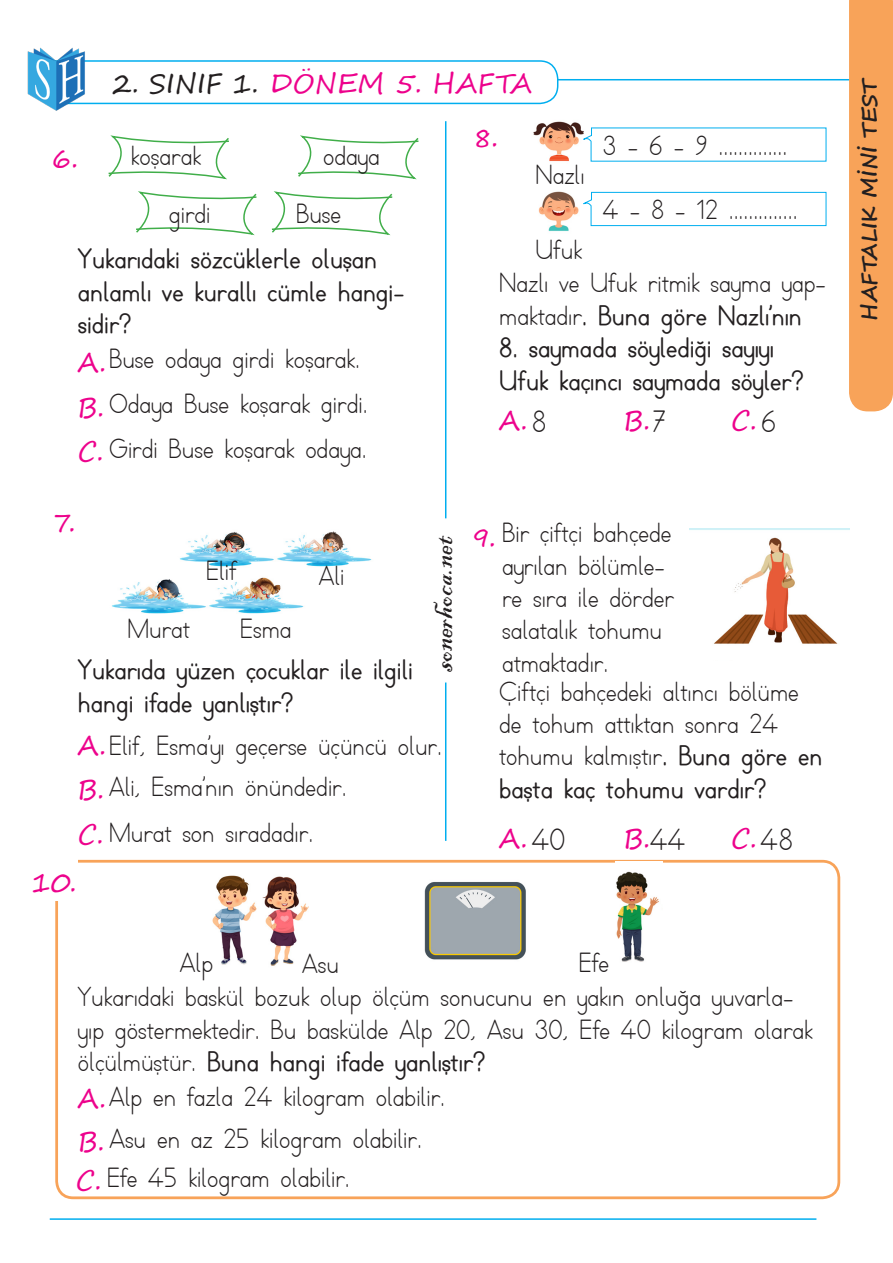
<style>
.page{position:relative;width:893px;height:1263px;background:#fff}
.page>*{position:absolute;margin:0;border:0;box-sizing:border-box;transform-origin:0 0}
.t1{font:31.5px "Blackadder ITC";color:#231f20}
.t2{font:30px "TTKB Dik Temel Abece";color:#231f20}
.t3{font:27px/32.4px "TTKB Dik Temel Abece";color:#231f20}
.t4{font:700 27px/32.4px "TTKB Dik Temel Abece";color:#231f20}
.t5{font:27px "Segoe Print";color:#ed028c}
.t6{font:27px "Segoe Script";color:#ed028c}
.t7{font:700 21px "Segoe Script";color:#231f20}
.s1{color:#231f20}
.s2{font-family:"Segoe Print";color:#ed028c}
.s3{font-weight:700}
</style>
<div class="page">
<hr style="left:80px;top:79px;width:776px;height:1px;background:#00aeef">
<div style="left:35px;top:61px;width:523px;height:42px;background:#fff;border-radius:18px"></div>
<div style="left:34px;top:60px;width:524px;height:44px;border:2px solid #00aeef;border-radius:18px"></div>
<div style="left:849px;top:0;width:44px;height:411px;background:#f8a359"></div>
<img style="left:27px;top:47px;width:82px;height:64px">
<hr style="left:50px;top:1218px;width:766px;height:2px;background:#00aeef">
<div style="left:55px;top:860px;width:785px;height:339px;border:3px solid #f8a359;border-radius:17px"></div>
<div style="left:21px;top:851px;width:57px;height:50px;background:#fff"></div>
<hr style="left:445px;top:121px;width:1px;height:720px;background:#00aeef">
<div style="left:428px;top:518px;width:40px;height:164px;background:#fff"></div>
<img style="left:180px;top:531px;width:192px;height:36px">
<img style="left:112px;top:577px;width:192px;height:37px">
<img style="left:533px;top:121px;width:48px;height:40px">
<img style="left:538px;top:191px;width:41px;height:40px">
<svg style="left:579px;top:127px;width:248px;height:35px"></svg>
<svg style="left:583px;top:192px;width:244px;height:34px"></svg>
<img style="left:690px;top:529px;width:159px;height:115px">
<img style="left:424px;top:882px;width:102px;height:78px">
<img style="left:202px;top:863px;width:115px;height:103px">
<img style="left:616px;top:861px;width:47px;height:101px">
<svg style="left:108px;top:137px;width:121px;height:43px"></svg>
<svg style="left:298px;top:137px;width:121px;height:43px"></svg>
<svg style="left:136px;top:192px;width:121px;height:44px"></svg>
<svg style="left:271px;top:192px;width:122px;height:43px"></svg>
<p class="t5" style="left:52px;top:134px;width:28px">6.</p>
<p class="t6" style="left:112px;top:62px;width:421px"><span class="s1">2. SINIF 1.</span> DÖNEM 5. HAFTA</p>
<p class="t3" style="left:131px;top:140px;width:72px">koşarak</p>
<p class="t3" style="left:323px;top:140px;width:58px">odaya</p>
<p class="t3" style="left:296px;top:198px;width:47px">Buse</p>
<p class="t3" style="left:169px;top:198px;width:43px">girdi</p>
<p class="t5" style="left:473px;top:113px;width:27px">8.</p>
<p class="t3" style="left:535px;top:159px;width:51px">Nazlı</p>
<p class="t3" style="left:603px;top:130px;width:186px">3 - 6 - 9 ..............</p>
<p class="t3" style="left:603px;top:195px;width:196px">4 - 8 - 12 ..............</p>
<p class="t4" style="left:78px;top:244px;width:328px">Yukarıdaki sözcüklerle oluşan anlamlı ve kurallı cümle hangi&shy;sidir?</p>
<p class="t3" style="left:109px;top:343px;width:253px">Buse odaya girdi koşarak.</p>
<p class="t5" style="left:78px;top:338px;width:30px">A.</p>
<p class="t3" style="left:109px;top:389px;width:260px">Odaya Buse koşarak girdi.</p>
<p class="t5" style="left:78px;top:383px;width:28px">B.</p>
<p class="t5" style="left:78px;top:427px;width:27px">C.</p>
<p class="t3" style="left:109px;top:433px;width:259px">Girdi Buse koşarak odaya.</p>
<p class="t5" style="left:52px;top:499px;width:26px">7.</p>
<p class="t3" style="left:128px;top:613px;width:64px">Murat</p>
<p class="t3" style="left:206px;top:556px;width:32px">Elif</p>
<p class="t3" style="left:240px;top:613px;width:53px">Esma</p>
<p class="t3" style="left:319px;top:560px;width:27px">Ali</p>
<p class="t4" style="left:78px;top:654px;width:336px">Yukarıda yüzen çocuklar ile ilgili hangi ifade yanlıştır?</p>
<p class="t1" style="left:424px;top:672px;width:137px;rotate:-90deg">sonerhoca.net</p>
<p class="t3" style="left:78px;top:730px;width:366px"><span class="s2">A.</span>Elif, Esma’yı geçerse üçüncü olur.</p>
<p class="t3" style="left:109px;top:771px;width:239px">Ali, Esma’nın önündedir.</p>
<p class="t5" style="left:78px;top:766px;width:28px">B.</p>
<p class="t5" style="left:78px;top:810px;width:27px">C.</p>
<p class="t3" style="left:109px;top:817px;width:206px">Murat son sıradadır.</p>
<p class="t5" style="left:31px;top:858px;width:47px">10.</p>
<p class="t3" style="left:535px;top:234px;width:48px">Ufuk</p>
<p class="t3" style="left:499px;top:268px;width:328px">Nazlı ve Ufuk ritmik sayma yap&shy;maktadır<span class="s3">. Buna göre Nazlı’nın</span></p>
<p class="t4" style="left:499px;top:332px;width:306px">8. saymada söylediği sayıyı<br>Ufuk kaçıncı saymada söyler?</p>
<p class="t5" style="left:499px;top:396px;width:30px">A.</p>
<p class="t2" style="left:532px;top:404px;width:16px">8</p>
<p class="t5" style="left:624px;top:396px;width:28px">B.</p>
<p class="t2" style="left:653px;top:404px;width:15px">7</p>
<p class="t5" style="left:731px;top:396px;width:27px">C.</p>
<p class="t2" style="left:761px;top:404px;width:17px">6</p>
<p class="t5" style="left:471px;top:513px;width:26px">9.</p>
<p class="t3" style="left:502px;top:517px;width:173px">Bir çiftçi bahçede ayrılan bölümle&shy;re sıra ile dörder salatalık tohumu atmaktadır.</p>
<p class="t3" style="left:499px;top:676px;width:325px">Çiftçi bahçedeki altıncı bölüme de tohum attıktan sonra 24 tohumu kalmıştır<span class="s3">. Buna göre en başta kaç tohumu vardır?</span></p>
<p class="t5" style="left:499px;top:814px;width:30px">A.</p>
<p class="t2" style="left:532px;top:821px;width:35px">40</p>
<p class="t5" style="left:624px;top:814px;width:28px">B.</p>
<p class="t2" style="left:650px;top:821px;width:37px">44</p>
<p class="t5" style="left:731px;top:814px;width:27px">C.</p>
<p class="t2" style="left:761px;top:821px;width:34px">48</p>
<p class="t3" style="left:180px;top:947px;width:35px">Alp</p>
<p class="t3" style="left:302px;top:948px;width:38px">Asu</p>
<p class="t3" style="left:579px;top:947px;width:32px">Efe</p>
<p class="t3" style="left:78px;top:982px;width:736px">Yukarıdaki baskül bozuk olup ölçüm sonucunu en yakın onluğa yuvarla&shy;yıp göstermektedir. Bu baskülde Alp 20, Asu 30, Efe 40 kilogram olarak ölçülmüştür. <span class="s3">Buna hangi ifade yanlıştır?</span></p>
<p class="t3" style="left:109px;top:1081px;width:337px">Alp en fazla 24 kilogram olabilir.</p>
<p class="t5" style="left:78px;top:1074px;width:30px">A.</p>
<p class="t3" style="left:109px;top:1123px;width:314px">Asu en az 25 kilogram olabilir.</p>
<p class="t5" style="left:78px;top:1117px;width:28px">B.</p>
<p class="t5" style="left:76px;top:1156px;width:27px">C.</p>
<p class="t3" style="left:107px;top:1162px;width:244px">Efe 45 kilogram olabilir.</p>
<p class="t7" style="left:852px;top:321px;width:244px;rotate:-90deg">HAFTALIK MİNİ TEST</p>
</div>
